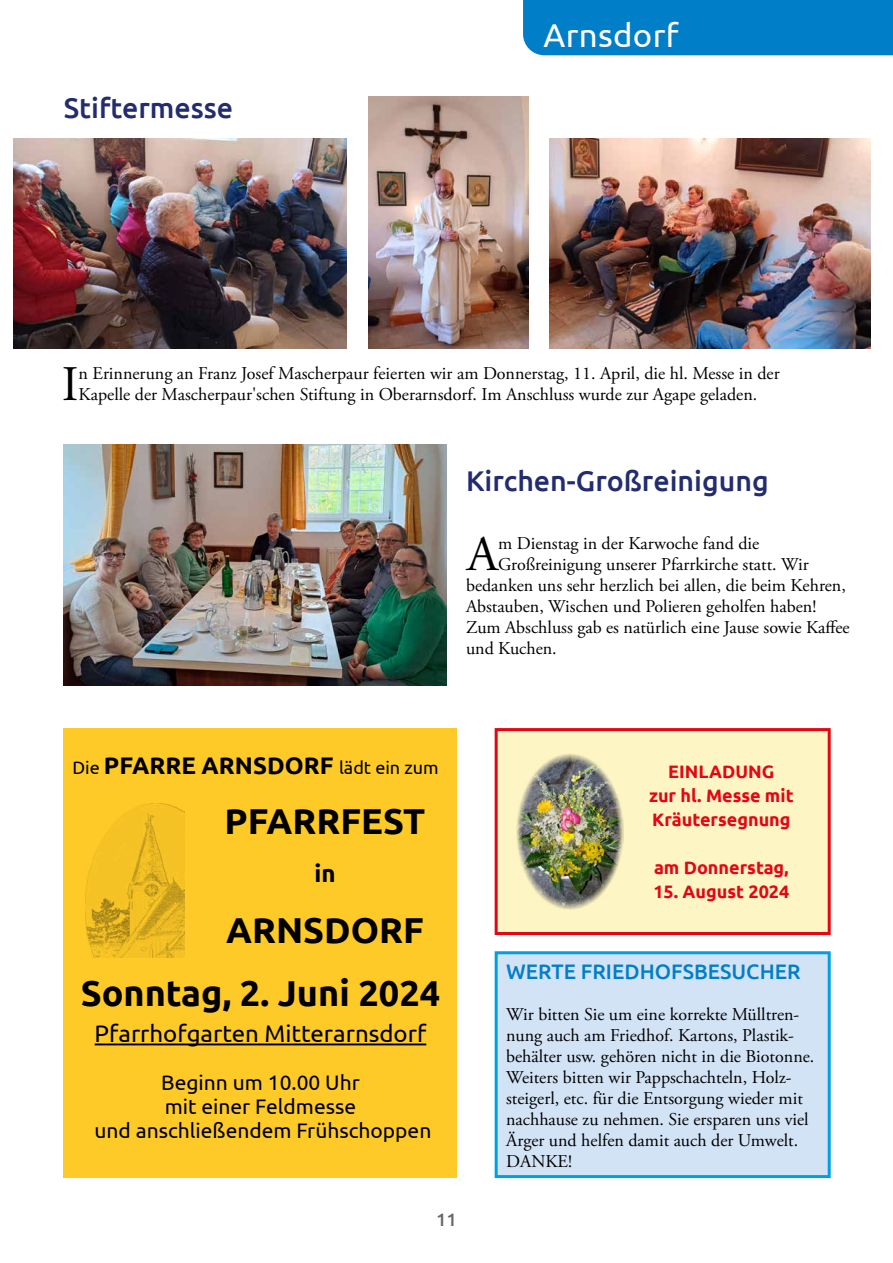
<style>
.page{position:relative;width:893px;height:1263px;background:#fff}
.page>*{position:absolute;margin:0;border:0;box-sizing:border-box;transform-origin:0 0}
.t1{font:49.65px "Adobe Garamond Pro";color:#000}
.t2{font:700 36px/63px "Ubuntu";color:#000}
.t3{font:33px "Ubuntu";letter-spacing:.01em;color:#fff}
.t4{font:500 28.5px "Ubuntu";color:#222c6f}
.t5{font:700 24px "Ubuntu";color:#000}
.t6{font:24px "Ubuntu";color:#000}
.t7{font:21px/24px "Ubuntu";color:#000;text-align:center}
.t8{font:500 21px "Ubuntu";color:#007fc8}
.t9{font:18px/21px "Adobe Garamond Pro";color:#000}
.t10{font:700 18px/24px "Ubuntu";color:#e30613;text-align:center}
.t11{font:500 18px "Ubuntu";color:#666665}
.s1{font-weight:400;font-size:18px}
</style>
<div class="page">
<div style="left:523px;top:0;width:370px;height:55px;background:#007fc8"></div>
<div style="left:496px;top:953px;width:333px;height:223px;background:#d3e3f6"></div>
<div style="left:495px;top:951px;width:336px;height:227px;border:3px solid #009fe3"></div>
<div style="left:496px;top:729px;width:333px;height:204px;background:#fdf5c4"></div>
<div style="left:495px;top:728px;width:336px;height:207px;border:3px solid #e30613"></div>
<img style="left:14px;top:138px;width:333px;height:210px">
<img style="left:549px;top:138px;width:321px;height:210px">
<img style="left:369px;top:97px;width:160px;height:251px">
<img style="left:64px;top:444px;width:382px;height:241px">
<img style="left:517px;top:754px;width:106px;height:155px">
<div style="left:64px;top:728px;width:393px;height:450px;background:#feca27"></div>
<hr style="left:95px;top:1043px;width:331px;height:2px;background:#000">
<img style="left:86px;top:803px;width:98px;height:154px">
<h3 class="t4" style="left:64px;top:90px;width:171px">Stiftermesse</h3>
<h3 class="t3" style="left:543px;top:15px;width:136px">Arnsdorf</h3>
<h1 class="t1" style="left:62px;top:355px;width:18px">I</h1>
<p class="t9" style="left:79px;top:364px;width:703px">n Erinnerung an Franz Josef Mascherpaur feierten wir am Donnerstag, 11. April, die hl. Messe in der<br>Kapelle der Mascherpaur'schen Stiftung in Oberarnsdorf. Im Anschluss wurde zur Agape geladen.</p>
<h3 class="t4" style="left:466px;top:463px;width:304px">Kirchen-Großreinigung</h3>
<h1 class="t1" style="left:467px;top:524px;width:32px">A</h1>
<p class="t9" style="left:498px;top:533px;width:263px">m Dienstag in der Karwoche fand die</p>
<p class="t9" style="left:498px;top:554px;width:312px">Großreinigung unserer Pfarrkirche statt. Wir</p>
<p class="t9" style="left:466px;top:575px;width:381px">bedanken uns sehr herzlich bei allen, die beim Kehren,</p>
<p class="t9" style="left:466px;top:596px;width:352px">Abstauben, Wischen und Polieren geholfen haben!</p>
<p class="t9" style="left:466px;top:617px;width:385px">Zum Abschluss gab es natürlich eine Jause sowie Kaffee</p>
<p class="t9" style="left:466px;top:638px;width:92px">und Kuchen.</p>
<h3 class="t5" style="left:72px;top:751px;width:368px"><span class="s1">Die</span> PFARRE ARNSDORF <span class="s1">lädt ein zum</span></h3>
<h2 class="t2" style="left:224px;top:790px;width:202px">PFARRFEST</h2>
<h3 class="t5" style="left:314px;top:859px;width:23px">in</h3>
<h2 class="t2" style="left:81px;top:898px;width:361px;text-indent:145px">ARNSDORF<br>Sonntag, 2. Juni 2024</h2>
<h3 class="t6" style="left:95px;top:1018px;width:333px">Pfarrhofgarten Mitterarnsdorf</h3>
<p class="t7" style="left:94px;top:1069px;width:339px">Beginn um 10.00 Uhr<br>mit einer Feldmesse<br>und anschließendem Frühschoppen</p>
<p class="t11" style="left:436px;top:1208px;width:22px">11</p>
<p class="t10" style="left:649px;top:759px;width:146px">EINLADUNG<br>zur hl. Messe mit<br>Kräutersegnung</p>
<p class="t10" style="left:654px;top:855px;width:136px">am Donnerstag,</p>
<p class="t10" style="left:653px;top:879px;width:138px">15. August 2024</p>
<p class="t8" style="left:506px;top:958px;width:296px">WERTE FRIEDHOFSBESUCHER</p>
<p class="t9" style="left:506px;top:1004px;width:310px">Wir bitten Sie um eine korrekte Mülltren&shy;nung auch am Friedhof. Kartons, Plastik&shy;behälter usw. gehören nicht in die Biotonne.<br>Weiters bitten wir Pappschachteln, Holz&shy;steigerl, etc. für die Entsorgung wieder mit nachhause zu nehmen. Sie ersparen uns viel Ärger und helfen damit auch der Umwelt.<br>DANKE!</p>
</div>
